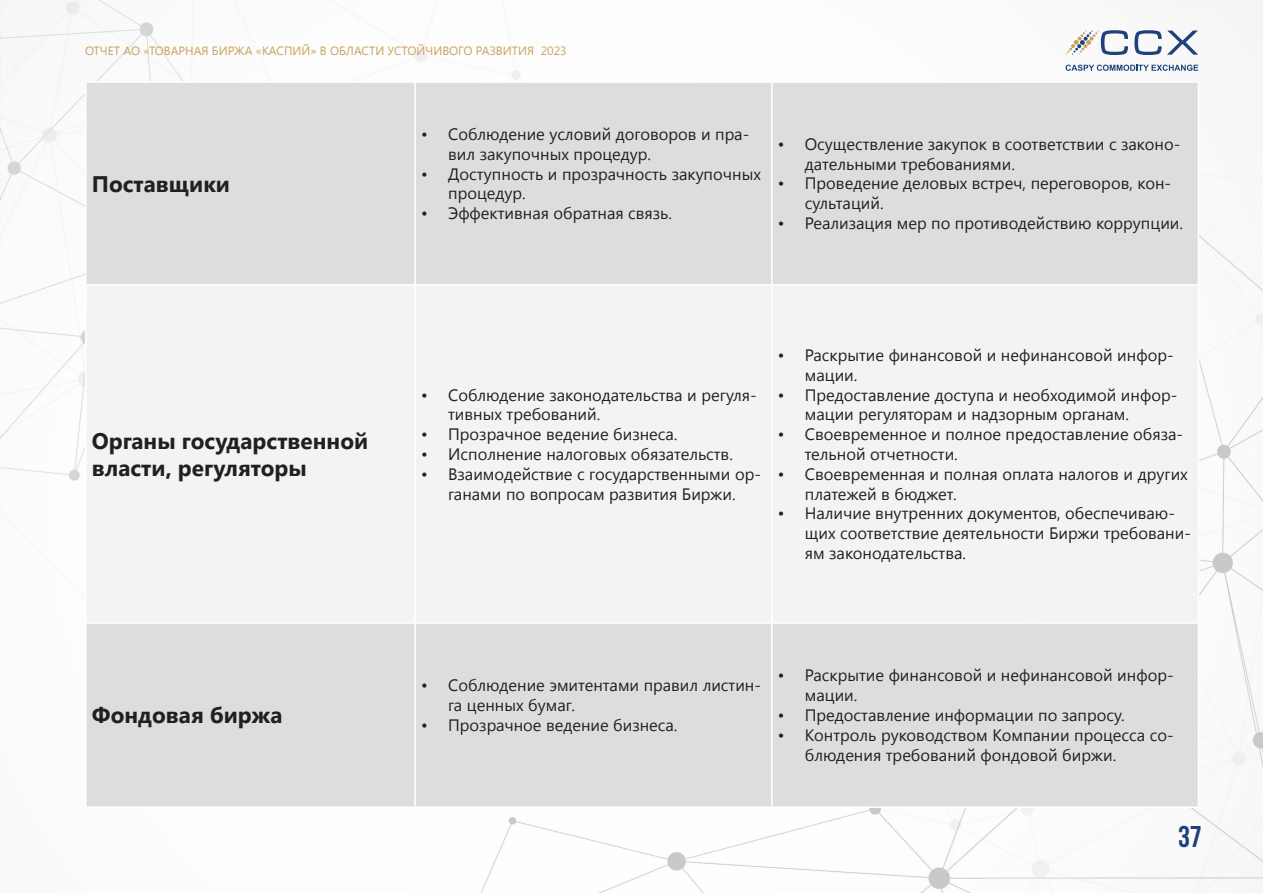
<style>
.page{position:relative;width:1263px;height:893px;background:#fff}
.page>*{position:absolute;margin:0;border:0;box-sizing:border-box;transform-origin:0 0}
.t1{font:700 30px "Bebas Neue";color:#1f417b}
.t2{font:700 22.5px/27px "Segoe UI";color:#231f20}
.t3{font:16.5px/19.8px "Segoe UI";color:#231f20}
.t4{font:12px "Segoe UI";color:#caa15f}
</style>
<div class="page">
<img style="left:0;top:0;width:1263px;height:893px">
<svg style="left:1134px;top:30px;width:64px;height:25px"></svg>
<svg style="left:1066px;top:65px;width:132px;height:6px"></svg>
<svg style="left:1066px;top:30px;width:62px;height:25px"></svg>
<div style="left:87px;top:83px;width:1111px;height:723px;background:#dcdddf"></div>
<div style="left:87px;top:286px;width:1111px;height:336px;background:#f2f3f4"></div>
<hr style="left:85px;top:286px;width:2px;height:336px;background:#fff">
<hr style="left:414px;top:286px;width:2px;height:336px;background:#fff">
<hr style="left:771px;top:286px;width:1px;height:336px;background:#fff">
<hr style="left:1198px;top:286px;width:1px;height:336px;background:#fff">
<hr style="left:85px;top:81px;width:330px;height:2px;background:#fff">
<hr style="left:85px;top:83px;width:2px;height:201px;background:#fff">
<hr style="left:85px;top:284px;width:330px;height:2px;background:#fff">
<hr style="left:415px;top:81px;width:357px;height:2px;background:#fff">
<hr style="left:414px;top:83px;width:2px;height:201px;background:#fff">
<hr style="left:415px;top:284px;width:357px;height:2px;background:#fff">
<hr style="left:772px;top:81px;width:427px;height:2px;background:#fff">
<hr style="left:771px;top:83px;width:1px;height:201px;background:#fff">
<hr style="left:1198px;top:83px;width:1px;height:201px;background:#fff">
<hr style="left:772px;top:284px;width:427px;height:2px;background:#fff">
<hr style="left:85px;top:622px;width:330px;height:2px;background:#fff">
<hr style="left:85px;top:624px;width:2px;height:182px;background:#fff">
<hr style="left:85px;top:806px;width:330px;height:2px;background:#fff">
<hr style="left:415px;top:622px;width:357px;height:2px;background:#fff">
<hr style="left:414px;top:624px;width:2px;height:182px;background:#fff">
<hr style="left:415px;top:806px;width:357px;height:2px;background:#fff">
<hr style="left:772px;top:622px;width:427px;height:2px;background:#fff">
<hr style="left:771px;top:624px;width:1px;height:182px;background:#fff">
<hr style="left:1198px;top:624px;width:1px;height:182px;background:#fff">
<hr style="left:772px;top:806px;width:427px;height:2px;background:#fff">
<p class="t4" style="left:85px;top:42px;width:483px">ОТЧЕТ АО «ТОВАРНАЯ БИРЖА «КАСПИЙ» В ОБЛАСТИ УСТОЙЧИВОГО РАЗВИТИЯ 2023</p>
<p class="t2" style="left:92px;top:169px;width:140px">Поставщики</p>
<p class="t3" style="left:448px;top:123px;width:303px;text-indent:-27px">• Соблюдение условий договоров и пра&shy;вил закупочных процедур.</p>
<p class="t3" style="left:448px;top:163px;width:314px;text-indent:-27px">• Доступность и прозрачность закупочных процедур.</p>
<p class="t3" style="left:421px;top:203px;width:253px">• Эффективная обратная связь.</p>
<p class="t3" style="left:805px;top:133px;width:377px;text-indent:-27px">• Осуществление закупок в соответствии с законо&shy;дательными требованиями.</p>
<p class="t3" style="left:805px;top:173px;width:368px;text-indent:-27px">• Проведение деловых встреч, переговоров, кон&shy;сультаций.</p>
<p class="t3" style="left:778px;top:213px;width:407px">• Реализация мер по противодействию коррупции.</p>
<p class="t2" style="left:92px;top:426px;width:278px">Органы государственной власти, регуляторы</p>
<p class="t2" style="left:92px;top:701px;width:192px">Фондовая биржа</p>
<p class="t3" style="left:448px;top:384px;width:310px;text-indent:-27px">• Соблюдение законодательства и регуля&shy;тивных требований.</p>
<p class="t3" style="left:421px;top:424px;width:258px">• Прозрачное ведение бизнеса.</p>
<p class="t3" style="left:421px;top:443px;width:313px">• Исполнение налоговых обязательств.</p>
<p class="t3" style="left:421px;top:463px;width:341px;text-align:center">• Взаимодействие с государственными ор&shy;ганами по вопросам развития Биржи.</p>
<p class="t3" style="left:805px;top:344px;width:370px;text-indent:-27px">• Раскрытие финансовой и нефинансовой инфор&shy;мации.</p>
<p class="t3" style="left:805px;top:384px;width:374px;text-indent:-27px">• Предоставление доступа и необходимой инфор&shy;мации регуляторам и надзорным органам.</p>
<p class="t3" style="left:805px;top:424px;width:380px;text-indent:-27px">• Своевременное и полное предоставление обяза&shy;тельной отчетности.</p>
<p class="t3" style="left:805px;top:463px;width:385px;text-indent:-27px">• Своевременная и полная оплата налогов и других платежей в бюджет.</p>
<p class="t3" style="left:805px;top:503px;width:388px;text-indent:-27px">• Наличие внутренних документов, обеспечиваю&shy;щих соответствие деятельности Биржи требовани&shy;ям законодательства.</p>
<p class="t3" style="left:448px;top:675px;width:314px;text-indent:-27px">• Соблюдение эмитентами правил листин&shy;га ценных бумаг.</p>
<p class="t3" style="left:421px;top:714px;width:258px">• Прозрачное ведение бизнеса.</p>
<p class="t3" style="left:805px;top:665px;width:370px;text-indent:-27px">• Раскрытие финансовой и нефинансовой инфор&shy;мации.</p>
<p class="t3" style="left:778px;top:705px;width:348px">• Предоставление информации по запросу.</p>
<p class="t3" style="left:805px;top:724px;width:370px;text-indent:-27px">• Контроль руководством Компании процесса со&shy;блюдения требований фондовой биржи.</p>
<h1 class="t1" style="left:1178px;top:820px;width:25px">37</h1>
</div>
